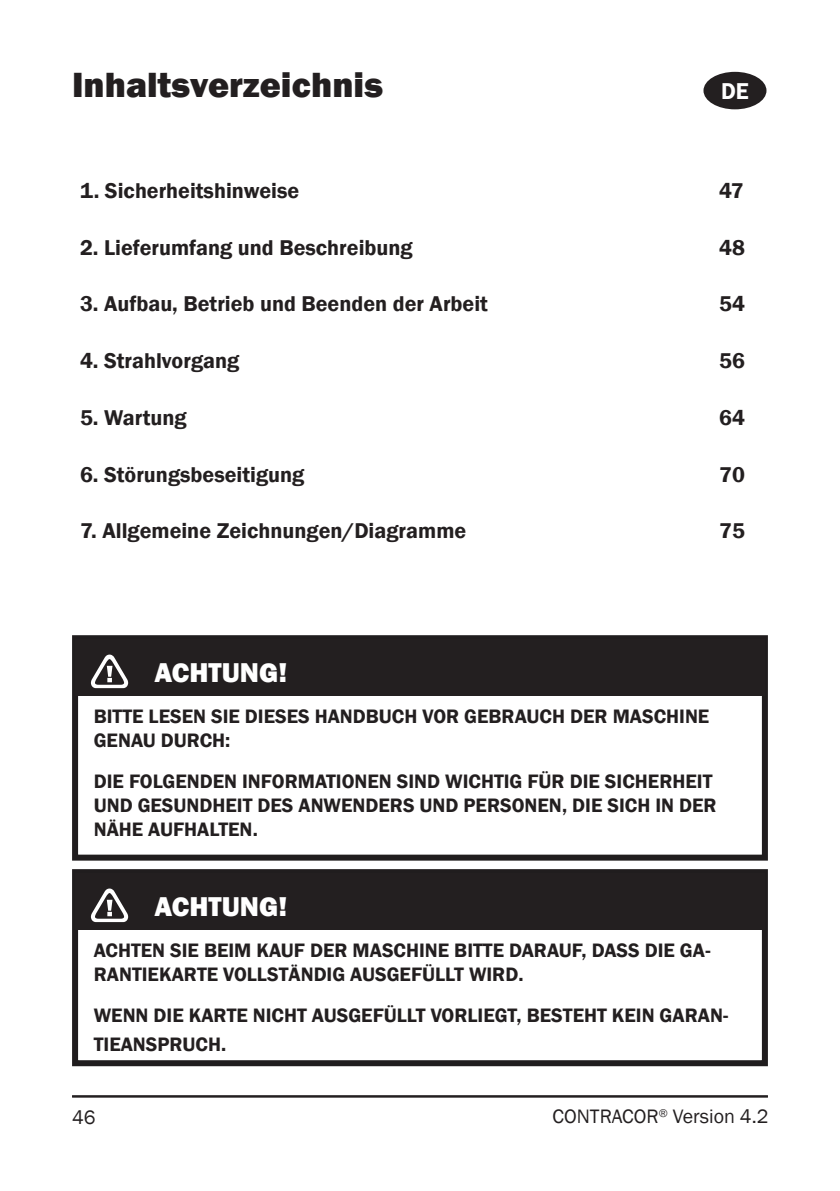
<style>
.page{position:relative;width:840px;height:1191px;background:#fff}
.page>*{position:absolute;margin:0;border:0;box-sizing:border-box;transform-origin:0 0}
.t1{font:800 36px "Franklin Gothic";color:#231f20}
.t2{font:800 28px "Franklin Gothic";color:#fff}
.t3{font:600 23.6px "Franklin Gothic";color:#fff}
.t4{font:600 22px "Franklin Gothic";color:#231f20}
.t5{font:600 20px/24px "Franklin Gothic";color:#231f20}
.t6{font:20px "Franklin Gothic";color:#231f20}
</style>
<div class="page">
<hr style="left:72px;top:1095px;width:695px;height:2px;background:#231f20">
<div style="left:72px;top:635px;width:695px;height:225px;border:6px solid #201d1e"></div>
<div style="left:75px;top:639px;width:689px;height:56px;background:#231f20"></div>
<svg style="left:91px;top:654px;width:37px;height:34px"></svg>
<div style="left:72px;top:869px;width:695px;height:197px;border:6px solid #201d1e"></div>
<div style="left:75px;top:873px;width:689px;height:56px;background:#231f20"></div>
<svg style="left:91px;top:888px;width:37px;height:34px"></svg>
<div style="left:703px;top:72px;width:63px;height:37px;background:#231f20;border-radius:50%"></div>
<h1 class="t1" style="left:72px;top:62px;width:312px">Inhaltsverzeichnis</h1>
<p class="t3" style="left:720px;top:76px;width:29px">DE</p>
<p class="t4" style="left:80px;top:177px;width:220px">1. Sicherheitshinweise</p>
<p class="t4" style="left:718px;top:177px;width:26px">47</p>
<p class="t4" style="left:80px;top:234px;width:334px">2. Lieferumfang und Beschreibung</p>
<p class="t4" style="left:718px;top:234px;width:27px">48</p>
<p class="t4" style="left:80px;top:290px;width:409px">3. Aufbau, Betrieb und Beenden der Arbeit</p>
<p class="t4" style="left:718px;top:290px;width:27px">54</p>
<p class="t4" style="left:80px;top:347px;width:161px">4. Strahlvorgang</p>
<p class="t4" style="left:718px;top:347px;width:27px">56</p>
<p class="t4" style="left:80px;top:404px;width:108px">5. Wartung</p>
<p class="t4" style="left:718px;top:404px;width:27px">64</p>
<p class="t4" style="left:80px;top:461px;width:226px">6. Störungsbeseitigung</p>
<p class="t4" style="left:718px;top:461px;width:27px">70</p>
<p class="t4" style="left:80px;top:517px;width:387px">7. Allgemeine Zeichnungen/Diagramme</p>
<p class="t4" style="left:718px;top:517px;width:27px">75</p>
<h2 class="t2" style="left:154px;top:654px;width:134px">ACHTUNG!</h2>
<p class="t5" style="left:94px;top:705px;width:616px">BITTE LESEN SIE DIESES HANDBUCH VOR GEBRAUCH DER MASCHINE<br>GENAU DURCH:</p>
<p class="t5" style="left:94px;top:770px;width:624px">DIE FOLGENDEN INFORMATIONEN SIND WICHTIG FÜR DIE SICHERHEIT<br>UND GESUNDHEIT DES ANWENDERS UND PERSONEN, DIE SICH IN DER<br>NÄHE AUFHALTEN.</p>
<h2 class="t2" style="left:154px;top:888px;width:134px">ACHTUNG!</h2>
<p class="t5" style="left:94px;top:938px;width:618px">ACHTEN SIE BEIM KAUF DER MASCHINE BITTE DARAUF, DASS DIE GA-<br>RANTIEKARTE VOLLSTÄNDIG AUSGEFÜLLT WIRD.</p>
<p class="t5" style="left:94px;top:1001px;width:635px;line-height:28.8px">WENN DIE KARTE NICHT AUSGEFÜLLT VORLIEGT, BESTEHT KEIN GARAN-<br>TIEANSPRUCH.</p>
<p class="t6" style="left:72px;top:1104px;width:25px">46</p>
<p class="t6" style="left:552px;top:1104px;width:217px">CONTRACOR<sup>®</sup> Version 4.2</p>
</div>
